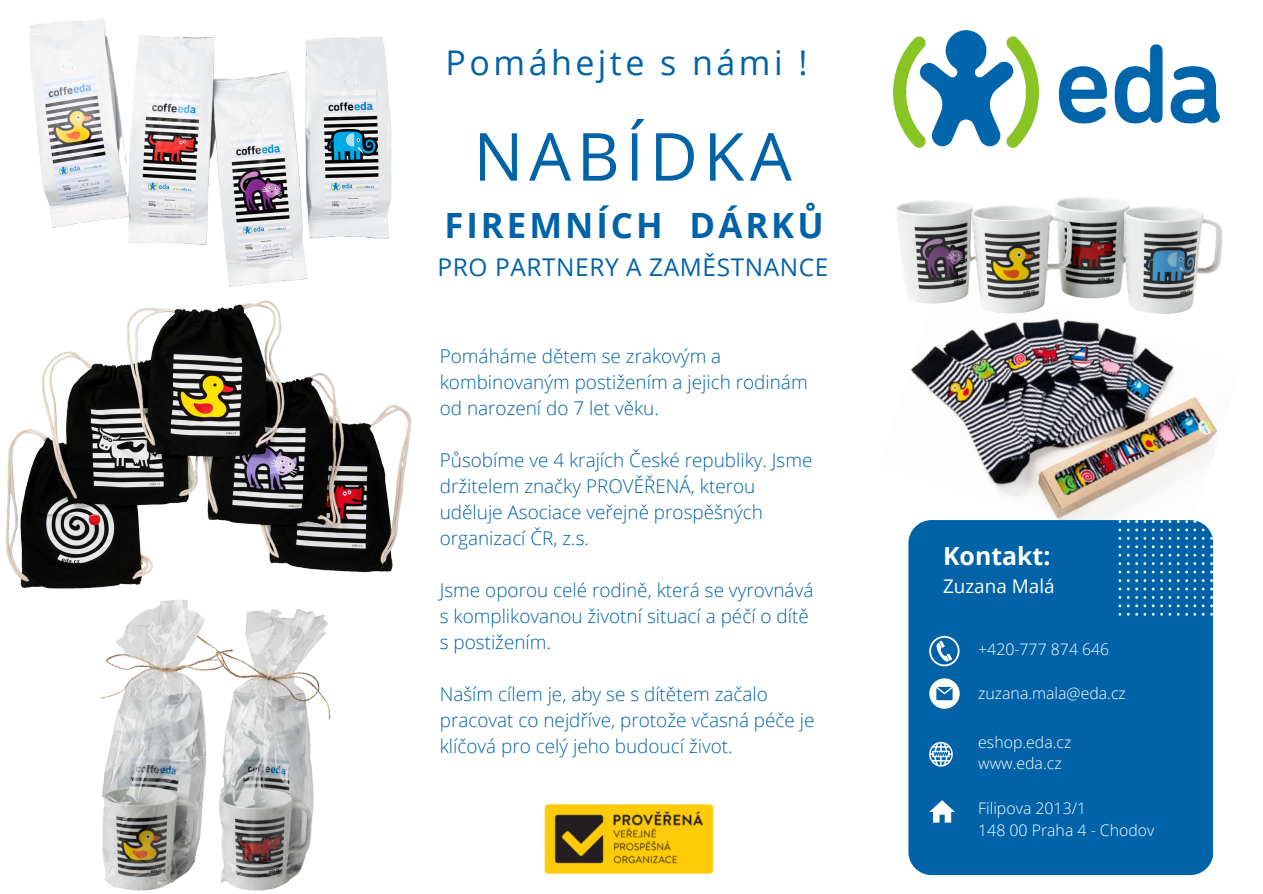
<style>
.page{position:relative;width:1263px;height:894px;background:#fff}
.page>*{position:absolute;margin:0;border:0;box-sizing:border-box;transform-origin:0 0}
.t1{font:66.3px "Open Sans";letter-spacing:.085em;color:#0063a8}
.t2{font:700 34.8px "Open Sans";letter-spacing:.085em;color:#0063a8}
.t3{font:34.05px "Open Sans";letter-spacing:.1em;color:#0063a8}
.t4{font:700 24.9px "Open Sans";color:#fff}
.t5{font:24.45px "Open Sans";letter-spacing:.025em;color:#0063a8}
.t6{font:300 18.9px/26px "Open Sans";color:#0063a8}
.t7{font:18.9px "Open Sans";color:#fff}
.t8{font:300 15.9px "Open Sans";color:#fff}
</style>
<div class="page">
<img style="left:544px;top:804px;width:170px;height:70px">
<img style="left:911px;top:318px;width:307px;height:205px">
<img style="left:893px;top:31px;width:326px;height:117px">
<img style="left:29px;top:18px;width:363px;height:269px">
<img style="left:6px;top:300px;width:406px;height:289px">
<img style="left:896px;top:197px;width:327px;height:117px">
<div style="left:908px;top:520px;width:305px;height:354px;background:#0063a8;border-radius:23px"></div>
<svg style="left:929px;top:678px;width:31px;height:30px"></svg>
<svg style="left:929px;top:800px;width:26px;height:22px"></svg>
<svg style="left:929px;top:741px;width:24px;height:25px"></svg>
<svg style="left:929px;top:635px;width:30px;height:31px"></svg>
<svg style="left:1118px;top:520px;width:95px;height:95px"></svg>
<img style="left:101px;top:599px;width:87px;height:292px">
<img style="left:188px;top:609px;width:143px;height:282px">
<p class="t3" style="left:446px;top:38px;width:363px">Pomáhejte s námi !</p>
<p class="t1" style="left:473px;top:110px;width:320px">NABÍDKA</p>
<p class="t2" style="left:444px;top:201px;width:381px">FIREMNÍCH DÁRKŮ</p>
<p class="t5" style="left:438px;top:250px;width:392px">PRO PARTNERY A ZAMĚSTNANCE</p>
<p class="t6" style="left:440px;top:343px;width:369px">Pomáháme dětem se zrakovým a kombinovaným postižením a jejich rodinám od narození do 7 let věku.</p>
<p class="t6" style="left:440px;top:447px;width:374px">Působíme ve 4 krajích České republiky. Jsme držitelem značky PROVĚŘENÁ, kterou uděluje Asociace veřejně prospěšných organizací ČR, z.s.</p>
<p class="t6" style="left:440px;top:576px;width:375px">Jsme oporou celé rodině, která se vyrovnává s komplikovanou životní situací a péčí o dítě s postižením.</p>
<p class="t6" style="left:440px;top:680px;width:376px">Naším cílem je, aby se s dítětem začalo pracovat co nejdříve, protože včasná péče je klíčová pro celý jeho budoucí život.</p>
<p class="t4" style="left:943px;top:538px;width:109px">Kontakt:</p>
<p class="t7" style="left:943px;top:572px;width:113px">Zuzana Malá</p>
<p class="t8" style="left:978px;top:637px;width:133px">+420-777 874 646</p>
<p class="t8" style="left:978px;top:681px;width:149px">zuzana.mala@eda.cz</p>
<p class="t8" style="left:978px;top:730px;width:95px">eshop.eda.cz</p>
<p class="t8" style="left:978px;top:751px;width:85px">www.eda.cz</p>
<p class="t8" style="left:978px;top:797px;width:110px">Filipova 2013/1</p>
<p class="t8" style="left:978px;top:818px;width:178px">148 00 Praha 4 - Chodov</p>
</div>
